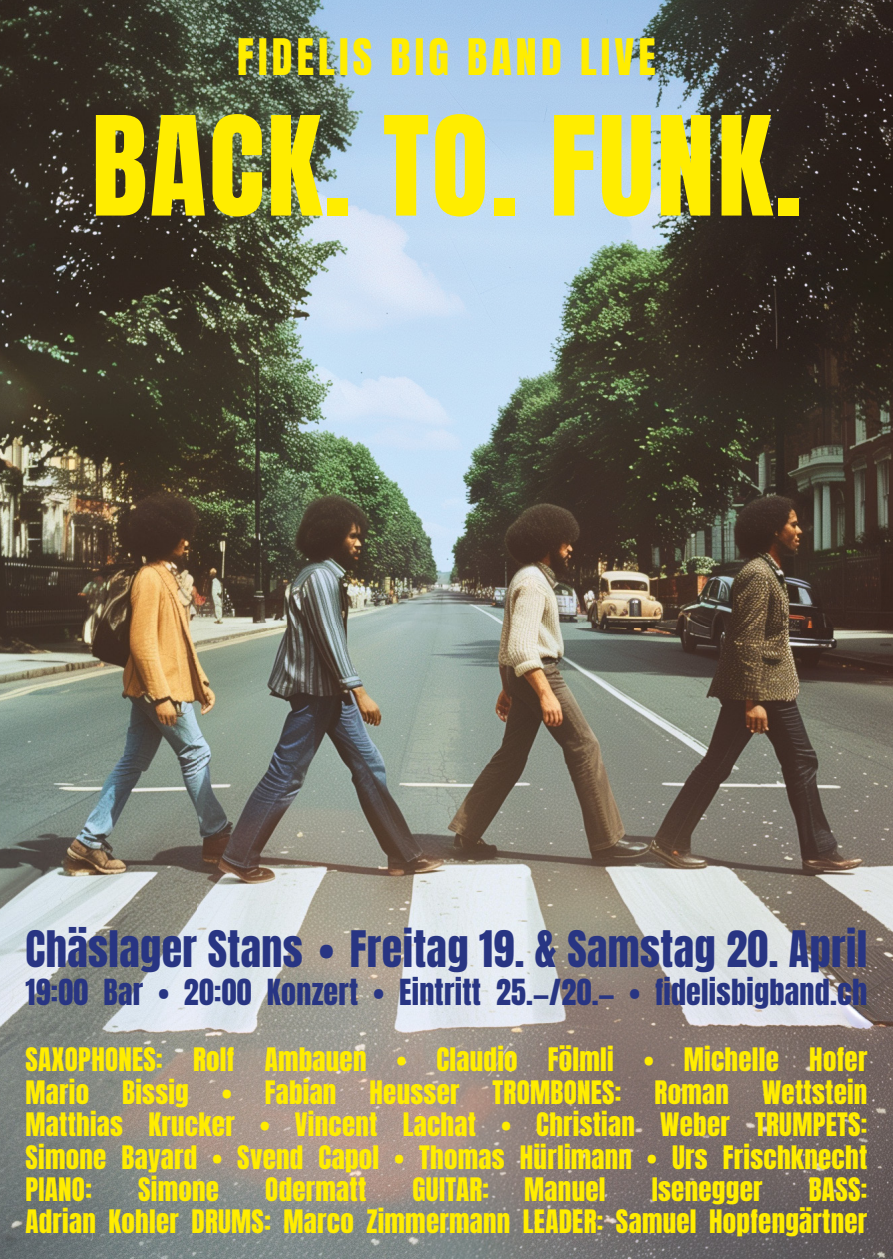
<style>
.page{position:relative;width:893px;height:1259px;background:#fff}
.page>*{position:absolute;margin:0;border:0;box-sizing:border-box;transform-origin:0 0}
.t1{font:117px "Anton";letter-spacing:.02em;color:#ffed00}
.t2{font:42px "Anton";letter-spacing:.01em;color:#283583}
.t3{font:42px "Anton";letter-spacing:.1em;color:#ffed00}
.t4{font:30px "Anton";letter-spacing:.01em;color:#283583}
.t5{font:27px/32.4px "Anton";letter-spacing:.01em;color:#ffed00;text-align:justify}
.s1{font-family:"ABC Normal";font-weight:700}
</style>
<div class="page">
<img style="left:199px;top:0;width:694px;height:628px">
<img style="left:0;top:0;width:199px;height:1259px">
<img style="left:197px;top:628px;width:696px;height:631px">
<h2 class="t3" style="left:237px;top:36px;width:420px">FIDELIS BIG BAND LIVE</h2>
<h1 class="t1" style="left:91px;top:107px;width:711px">BACK. TO. FUNK.</h1>
<h2 class="t2" style="left:26px;top:928px;width:843px">Chäslager Stans • Freitag 19. &amp; Samstag 20. April</h2>
<p class="t4" style="left:26px;top:977px;width:843px">19:00 Bar • 20:00 Konzert • Eintritt 25.<span class="s1">–</span>/20.<span class="s1">–</span> • fidelisbigband.ch</p>
<p class="t5" style="left:26px;top:1046px;width:843px">SAXOPHONES: Rolf Ambauen • Claudio Fölmli • Michelle Hofer Mario Bissig • Fabian Heusser TROMBONES: Roman Wettstein Matthias Krucker • Vincent Lachat • Christian Weber TRUMPETS:<br>Simone Bayard • Svend Capol • Thomas Hürlimann • Urs Frischknecht PIANO:</p>
<p class="t5" style="left:138px;top:1175px;width:82px">Simone</p>
<p class="t5" style="left:265px;top:1175px;width:102px">Odermatt</p>
<p class="t5" style="left:413px;top:1175px;width:78px">GUITAR:</p>
<p class="t5" style="left:524px;top:1175px;width:83px">Manuel</p>
<p class="t5" style="left:652px;top:1175px;width:112px">Isenegger</p>
<p class="t5" style="left:26px;top:1175px;width:843px;text-align:right">BASS:<br>Adrian Kohler DRUMS: Marco Zimmermann LEADER: Samuel Hopfengärtner</p>
</div>
